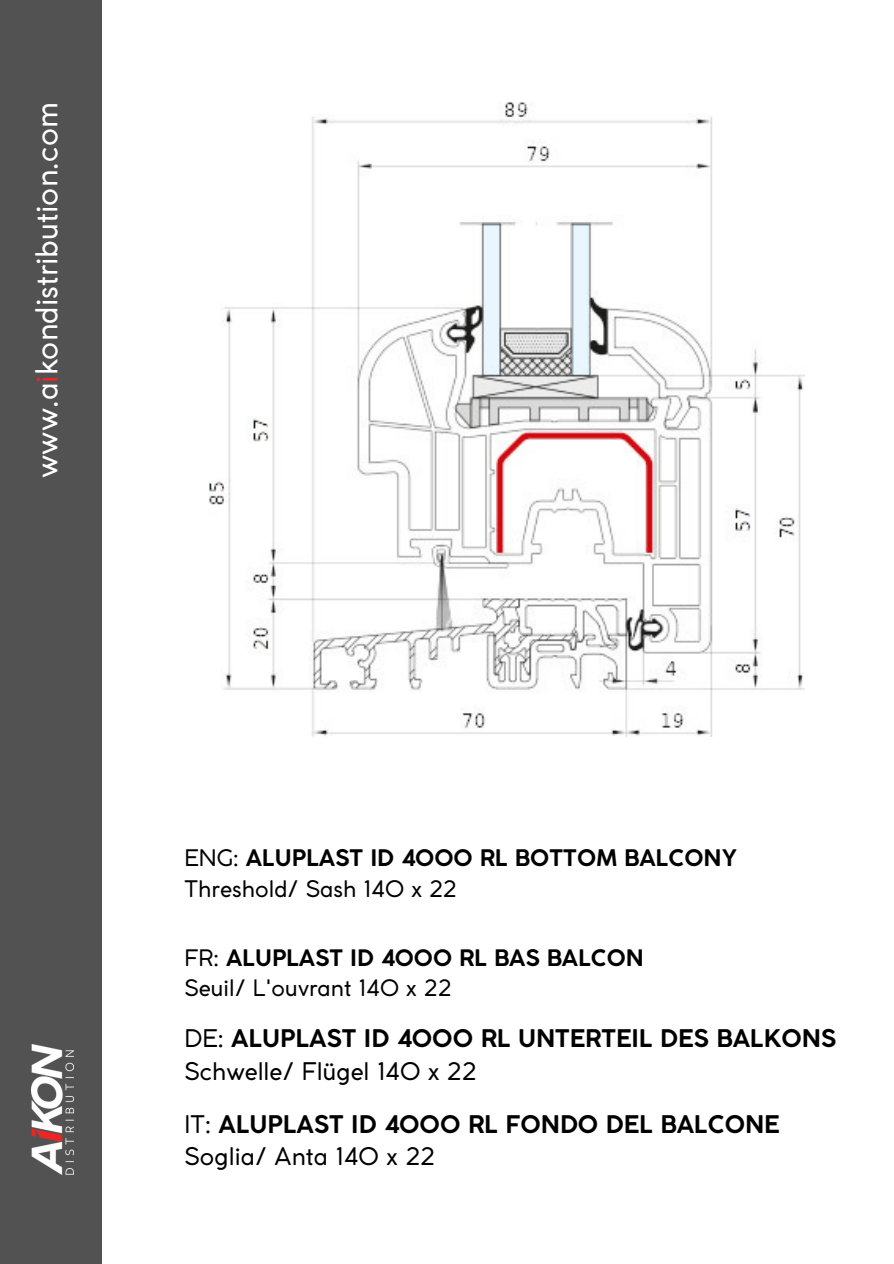
<style>
.page{position:relative;width:894px;height:1264px;background:#fff}
.page>*{position:absolute;margin:0;border:0;box-sizing:border-box;transform-origin:0 0}
.t1{font:29.85px "Coco Gothic";color:#fff}
.t2{font:700 24px/32.7px "Coco Gothic";color:#000}
.t3{font:24px "Coco Gothic";color:#000}
.t4{font:700 22.5px "Coco Gothic";color:#000}
.t5{font:22.5px "Coco Gothic";color:#000}
.t6{font:700 22.35px "Coco Gothic";color:#000}
.t7{font:22.35px "Coco Gothic";color:#000}
.s1{color:#ed2624}
.s2{font-weight:400}
</style>
<div class="page">
<div style="left:0;top:0;width:102px;height:1263px;background:#525252"></div>
<img style="left:32px;top:1044px;width:42px;height:130px">
<img style="left:208px;top:102px;width:596px;height:634px">
<p class="t1" style="left:35px;top:477px;width:377px;rotate:-90deg">www.a<span class="s1">i</span>kondistribution.com</p>
<p class="t4" style="left:184px;top:849px;width:553px"><span class="s2">ENG:</span> ALUPLAST ID 4000 RL BOTTOM BALCONY</p>
<p class="t5" style="left:184px;top:880px;width:274px">Threshold/ Sash 140 x 22</p>
<p class="t6" style="left:184px;top:949px;width:460px"><span class="s2">FR:</span> ALUPLAST ID 4000 RL BAS BALCON</p>
<p class="t7" style="left:184px;top:979px;width:268px">Seuil/ L'ouvrant 140 x 22</p>
<p class="t2" style="left:184px;top:1024px;width:653px"><span class="s2">DE:</span> ALUPLAST ID 4000 RL UNTERTEIL DES BALKONS<br><span class="s2">Schwelle/ Flügel 140 x 22</span></p>
<p class="t2" style="left:184px;top:1109px;width:596px"><span class="s2">IT:</span> ALUPLAST ID 4000 RL FONDO DEL BALCONE</p>
<p class="t3" style="left:184px;top:1147px;width:252px">Soglia/ Anta 140 x 22</p>
</div>
